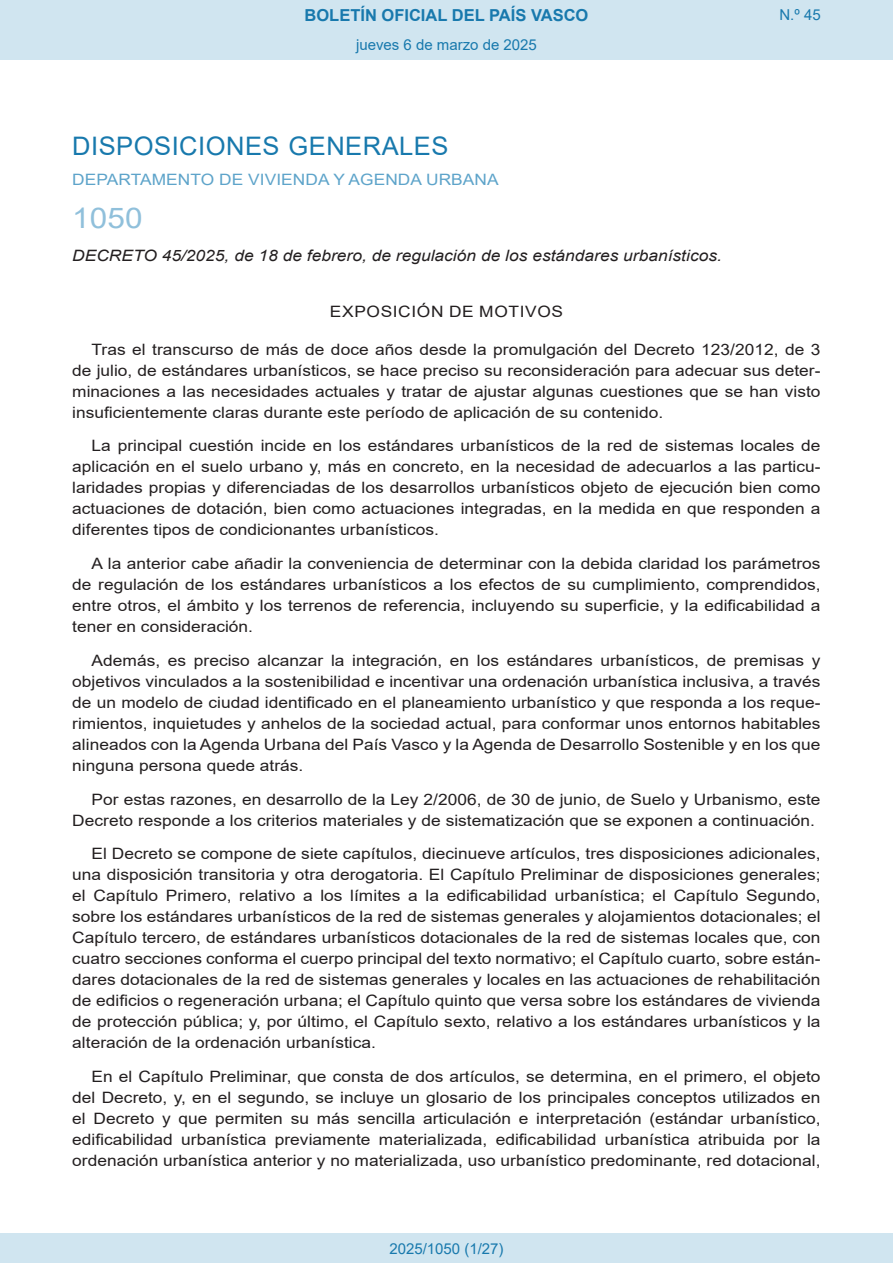
<style>
.page{position:relative;width:893px;height:1263px;background:#fff}
.page>*{position:absolute;margin:0;border:0;box-sizing:border-box;transform-origin:0 0}
.BOPVOrden{font:28.5px "Arial";color:#90c0db;scale:1.11 1}
.BOPVSeccion{font:25.5px "Arial";letter-spacing:.02em;color:#1879ad}
.t1{font:700 16.5px "Arial";color:#1879ad}
.BOPVDetalle{font:15.6px/21px "Arial";color:#231f20;text-align:justify;scale:1.11 1}
.BOPVTitulo{font:italic 15.6px "Arial";color:#231f20;scale:1.11 1}
.BOPVOrganismo{font:15.6px "Arial";letter-spacing:.005em;color:#5ea4ca;scale:1.11 1}
.BOPVClave{font:15.6px "Arial";letter-spacing:.035em;color:#231f20;scale:1.11 1}
.Paginacion_Centro{font:15px "Arial";color:#1879ad}
</style>
<div class="page">
<div style="left:0;top:0;width:893px;height:60px;background:#d0e5f0"></div>
<div style="left:0;top:1233px;width:893px;height:30px;background:#d0e5f0"></div>
<p class="t1" style="left:305px;top:3px;width:285px">BOLETÍN OFICIAL DEL PAÍS VASCO</p>
<p class="Paginacion_Centro" style="left:356px;top:35px;width:182px">jueves 6 de marzo de 2025</p>
<p class="Paginacion_Centro" style="left:779px;top:5px;width:43px">N.º 45</p>
<p class="BOPVSeccion" style="left:72px;top:128px;width:378px">DISPOSICIONES GENERALES</p>
<p class="BOPVOrganismo" style="left:72px;top:169px;width:386px">DEPARTAMENTO DE VIVIENDA Y AGENDA URBANA</p>
<p class="BOPVOrden" style="left:72px;top:198px;width:65px">1050</p>
<p class="BOPVTitulo" style="left:72px;top:246px;width:587px">DECRETO 45/2025, de 18 de febrero, de regulación de los estándares urbanísticos.</p>
<p class="BOPVClave" style="left:330px;top:300px;width:211px">EXPOSICIÓN DE MOTIVOS</p>
<p class="BOPVDetalle" style="left:72px;top:338px;width:676px;text-indent:19px">Tras el transcurso de más de doce años desde la promulgación del Decreto 123/2012, de 3 de julio, de estándares urbanísticos, se hace preciso su reconsideración para adecuar sus deter&shy;minaciones a las necesidades actuales y tratar de ajustar algunas cuestiones que se han visto insuficientemente claras durante este período de aplicación de su contenido.</p>
<p class="BOPVDetalle" style="left:72px;top:435px;width:676px;text-indent:19px">La principal cuestión incide en los estándares urbanísticos de la red de sistemas locales de aplicación en el suelo urbano y, más en concreto, en la necesidad de adecuarlos a las particu&shy;laridades propias y diferenciadas de los desarrollos urbanísticos objeto de ejecución bien como actuaciones de dotación, bien como actuaciones integradas, en la medida en que responden a diferentes tipos de condicionantes urbanísticos.</p>
<p class="BOPVDetalle" style="left:72px;top:553px;width:676px;text-indent:19px">A la anterior cabe añadir la conveniencia de determinar con la debida claridad los parámetros de regulación de los estándares urbanísticos a los efectos de su cumplimiento, comprendidos, entre otros, el ámbito y los terrenos de referencia, incluyendo su superficie, y la edificabilidad a tener en consideración.</p>
<p class="BOPVDetalle" style="left:72px;top:650px;width:676px;text-indent:19px">Además, es preciso alcanzar la integración, en los estándares urbanísticos, de premisas y objetivos vinculados a la sostenibilidad e incentivar una ordenación urbanística inclusiva, a través de un modelo de ciudad identificado en el planeamiento urbanístico y que responda a los reque&shy;rimientos, inquietudes y anhelos de la sociedad actual, para conformar unos entornos habitables alineados con la Agenda Urbana del País Vasco y la Agenda de Desarrollo Sostenible y en los que ninguna persona quede atrás.</p>
<p class="BOPVDetalle" style="left:72px;top:788px;width:676px;text-indent:19px">Por estas razones, en desarrollo de la Ley 2/2006, de 30 de junio, de Suelo y Urbanismo, este<br>Decreto responde a los criterios materiales y de sistematización que se exponen a continuación.</p>
<p class="BOPVDetalle" style="left:72px;top:843px;width:676px;text-indent:19px">El Decreto se compone de siete capítulos, diecinueve artículos, tres disposiciones adicionales, una disposición transitoria y otra derogatoria. El Capítulo Preliminar de disposiciones generales; el Capítulo Primero, relativo a los límites a la edificabilidad urbanística; el Capítulo Segundo, sobre los estándares urbanísticos de la red de sistemas generales y alojamientos dotacionales; el Capítulo tercero, de estándares urbanísticos dotacionales de la red de sistemas locales que, con cuatro secciones conforma el cuerpo principal del texto normativo; el Capítulo cuarto, sobre están&shy;dares dotacionales de la red de sistemas generales y locales en las actuaciones de rehabilitación de edificios o regeneración urbana; el Capítulo quinto que versa sobre los estándares de vivienda de protección pública; y, por último, el Capítulo sexto, relativo a los estándares urbanísticos y la alteración de la ordenación urbanística.</p>
<p class="BOPVDetalle" style="left:72px;top:1066px;width:676px;text-indent:19px">En el Capítulo Preliminar, que consta de dos artículos, se determina, en el primero, el objeto del Decreto, y, en el segundo, se incluye un glosario de los principales conceptos utilizados en el Decreto y que permiten su más sencilla articulación e interpretación (estándar urbanístico, edificabilidad urbanística previamente materializada, edificabilidad urbanística atribuida por la ordenación urbanística anterior y no materializada, uso urbanístico predominante, red dotacional,</p>
<p class="Paginacion_Centro" style="left:389px;top:1238px;width:116px">2025/1050 (1/27)</p>
</div>
